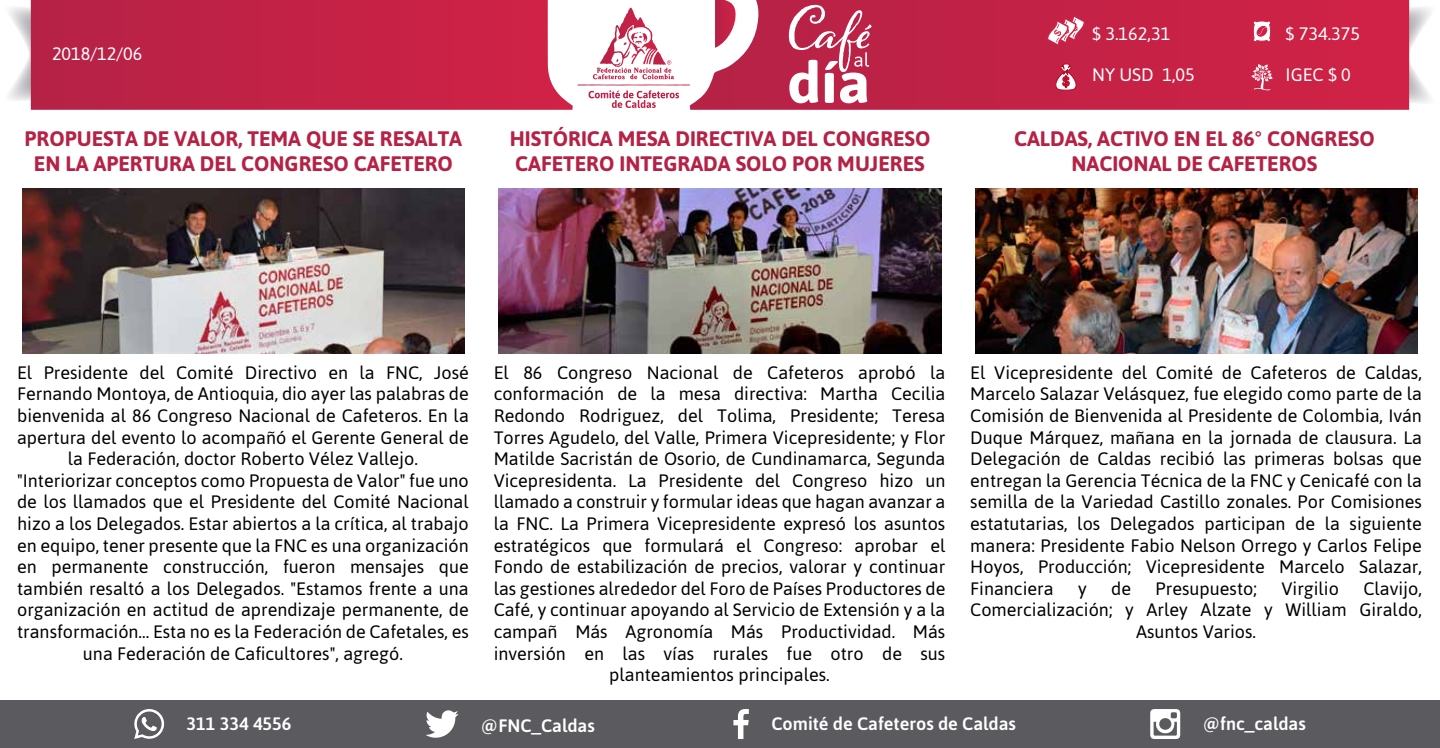
<style>
.page{position:relative;width:1440px;height:748px;background:#fff}
.page>*{position:absolute;margin:0;border:0;box-sizing:border-box;transform-origin:0 0}
.t1{font:700 21px/25.2px "Asap";color:#b52246;text-align:center}
.t2{font:18px/21.6px "Asap";color:#000;text-align:center}
.t3{font:500 18px "Asap";color:#fff}
.t4{font:18px "Asap";color:#fff}
</style>
<div class="page">
<svg style="left:9px;top:4px;width:22px;height:99px"></svg>
<svg style="left:1409px;top:4px;width:22px;height:101px"></svg>
<svg style="left:31px;top:0;width:542px;height:110px;background:#c42a4d"></svg>
<svg style="left:690px;top:0;width:719px;height:110px;background:#c82f51"></svg>
<svg style="left:577px;top:8px;width:113px;height:100px"></svg>
<div style="left:0;top:700px;width:1440px;height:48px;background:#5b5b5f"></div>
<svg style="left:426px;top:710px;width:32px;height:28px"></svg>
<svg style="left:733px;top:709px;width:16px;height:30px"></svg>
<svg style="left:1150px;top:709px;width:30px;height:30px"></svg>
<svg style="left:134px;top:709px;width:30px;height:30px"></svg>
<svg style="left:789px;top:5px;width:82px;height:98px"></svg>
<img style="left:499px;top:189px;width:442px;height:165px">
<img style="left:975px;top:189px;width:443px;height:165px">
<img style="left:22px;top:189px;width:443px;height:165px">
<svg style="left:1253px;top:20px;width:18px;height:22px"></svg>
<svg style="left:1055px;top:64px;width:21px;height:28px"></svg>
<svg style="left:1047px;top:15px;width:38px;height:31px"></svg>
<svg style="left:1251px;top:64px;width:22px;height:26px"></svg>
<p class="t4" style="left:52px;top:42px;width:92px">2018/12/06</p>
<p class="t1" style="left:25px;top:125px;width:439px">PROPUESTA DE VALOR, TEMA QUE SE RESALTA<br>EN LA APERTURA DEL CONGRESO CAFETERO</p>
<p class="t4" style="left:1092px;top:22px;width:80px">$ 3.162,31</p>
<p class="t4" style="left:1092px;top:62px;width:104px">NY USD 1,05</p>
<p class="t4" style="left:1286px;top:22px;width:76px">$ 734.375</p>
<p class="t4" style="left:1286px;top:62px;width:67px">IGEC $ 0</p>
<p class="t1" style="left:510px;top:125px;width:422px;text-align:left">HISTÓRICA MESA DIRECTIVA DEL CONGRESO<br>CAFETERO INTEGRADA SOLO POR MUJERES</p>
<p class="t1" style="left:1014px;top:125px;width:362px">CALDAS, ACTIVO EN EL 86° CONGRESO<br>NACIONAL DE CAFETEROS</p>
<p class="t2" style="left:17px;top:361px;width:453px">El Presidente del Comité Directivo en la FNC, José Fernando Montoya, de Antioquia, dio ayer las palabras de bienvenida al 86 Congreso Nacional de Cafeteros. En la apertura del evento lo acompañó el Gerente General de la Federación, doctor Roberto Vélez Vallejo.<br>"Interiorizar conceptos como Propuesta de Valor" fue uno de los llamados que el Presidente del Comité Nacional hizo a los Delegados. Estar abiertos a la crítica, al trabajo en equipo, tener presente que la FNC es una organización en permanente construcción, fueron mensajes que también resaltó a los Delegados. "Estamos frente a una organización en actitud de aprendizaje permanente, de transformación... Esta no es la Federación de Cafetales, es una Federación de Caficultores", agregó.</p>
<p class="t2" style="left:494px;top:361px;width:453px">El 86 Congreso Nacional de Cafeteros aprobó la conformación de la mesa directiva: Martha Cecilia Redondo Rodriguez, del Tolima, Presidente; Teresa Torres Agudelo, del Valle, Primera Vicepresidente; y Flor Matilde Sacristán de Osorio, de Cundinamarca, Segunda Vicepresidenta. La Presidente del Congreso hizo un llamado a construir y formular ideas que hagan avanzar a la FNC. La Primera Vicepresidente expresó los asuntos estratégicos que formulará el Congreso: aprobar el Fondo de estabilización de precios, valorar y continuar las gestiones alrededor del Foro de Países Productores de Café, y continuar apoyando al Servicio de Extensión y a la campañ Más Agronomía Más Productividad. Más inversión en las vías rurales fue otro de sus planteamientos principales.</p>
<p class="t2" style="left:970px;top:361px;width:453px;text-align:justify">El Vicepresidente del Comité de Cafeteros de Caldas, Marcelo Salazar Velásquez, fue elegido como parte de la Comisión de Bienvenida al Presidente de Colombia, Iván Duque Márquez, mañana en la jornada de clausura. La Delegación de Caldas recibió las primeras bolsas que entregan la Gerencia Técnica de la FNC y Cenicafé con la semilla de la Variedad Castillo zonales. Por Comisiones estatutarias, los Delegados participan de la siguiente manera: Presidente Fabio Nelson Orrego y Carlos Felipe Hoyos, Producción; Vicepresidente Marcelo Salazar, Financiera</p>
<p class="t2" style="left:1078px;top:577px;width:10px">y</p>
<p class="t2" style="left:1111px;top:577px;width:21px">de</p>
<p class="t2" style="left:1156px;top:577px;width:103px">Presupuesto;</p>
<p class="t2" style="left:1282px;top:577px;width:59px">Virgilio</p>
<p class="t2" style="left:1363px;top:577px;width:60px">Clavijo,</p>
<p class="t2" style="left:970px;top:599px;width:453px">Comercialización; y Arley Alzate y William Giraldo,</p>
<p class="t2" style="left:1136px;top:620px;width:122px">Asuntos Varios.</p>
<p class="t3" style="left:187px;top:712px;width:106px">311 334 4556</p>
<p class="t3" style="left:481px;top:714px;width:115px">@FNC_Caldas</p>
<p class="t3" style="left:771px;top:712px;width:246px">Comité de Cafeteros de Caldas</p>
<p class="t3" style="left:1203px;top:711px;width:105px">@fnc_caldas</p>
</div>
